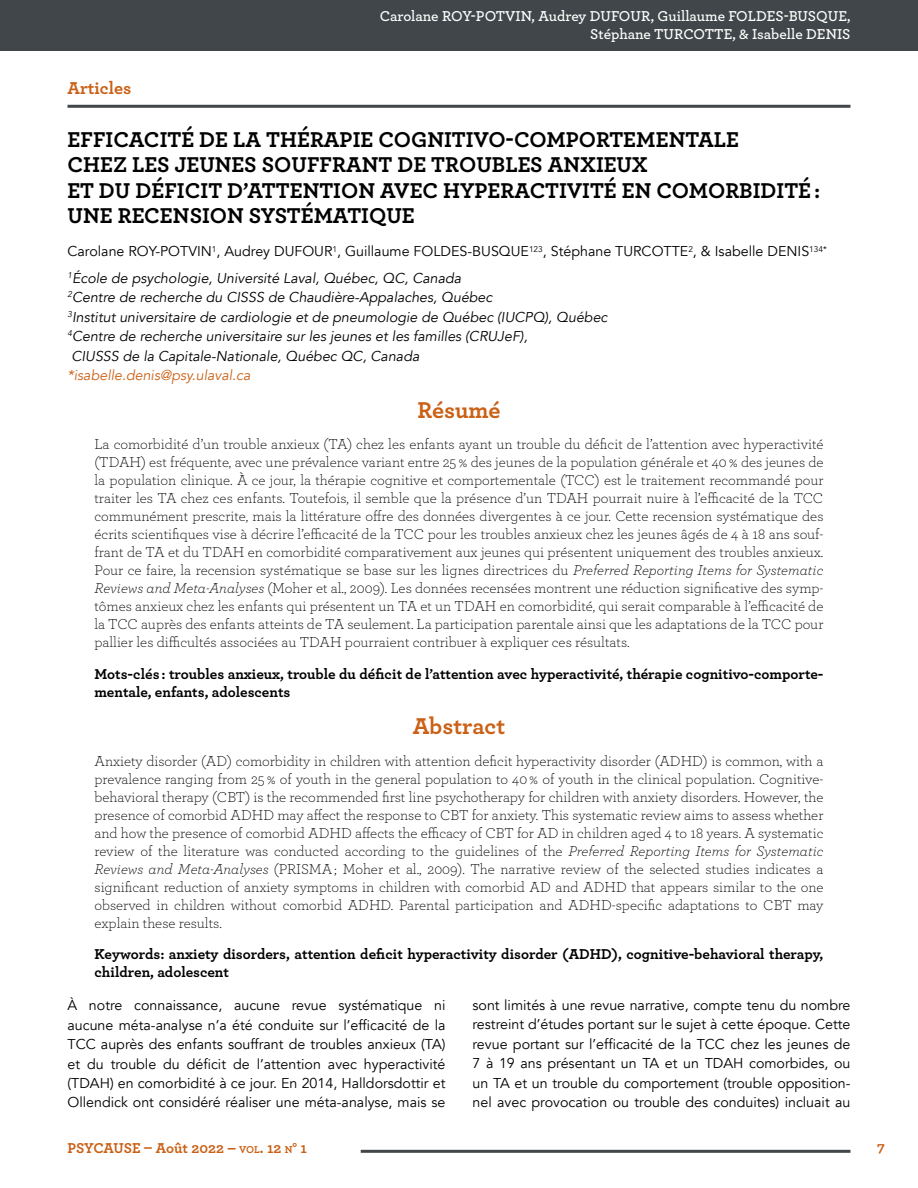
<style>
.page{position:relative;width:918px;height:1188px;background:#fff}
.page>*{position:absolute;margin:0;border:0;box-sizing:border-box;transform-origin:0 0}
.t1{font:700 24px "Archer";letter-spacing:-.005em;color:#ca6116}
.t2{font:700 22.5px/25.5px "Archer";color:#000}
.t3{font:700 18px "Archer";color:#ca6116}
.t4{font:300 15px/18px "Archer";color:#000;text-align:justify}
.t5{font:700 15px/18px "Archer";color:#000}
.t6{font:600 15px/18px "Archer";color:#fff;text-align:right}
.t7{font:700 15px "Archer";letter-spacing:-.01em;color:#ca6116}
.t8{font:14.25px/19.5px "Avenir";color:#000;text-align:justify}
.t9{font:italic 14.25px/19.5px "Avenir";color:#000}
.t10{font:italic 14.25px "Avenir";color:#ca6116}
.s1{font-style:italic}
.s2{font-size:10.5px}
.s3{font-style:inherit}
</style>
<div class="page">
<hr style="left:361px;top:1150px;width:489px;height:3px;background:#404649">
<div style="left:0;top:0;width:918px;height:50px;background:#404649"></div>
<hr style="left:68px;top:105px;width:782px;height:3px;background:#404649">
<p class="t6" style="left:380px;top:6px;width:472px">Carolane ROY-POTVIN, Audrey DUFOUR, Guillaume FOLDES-BUSQUE,<br>Stéphane TURCOTTE, &amp; Isabelle DENIS</p>
<p class="t3" style="left:68px;top:74px;width:66px">Articles</p>
<h2 class="t2" style="left:68px;top:125px;width:754px">EFFICACITÉ DE LA THÉRAPIE COGNITIVO-COMPORTEMENTALE<br>CHEZ LES JEUNES SOUFFRANT DE TROUBLES ANXIEUX<br>ET DU DÉFICIT D’ATTENTION AVEC HYPERACTIVITÉ EN COMORBIDITÉ :<br>UNE RECENSION SYSTÉMATIQUE</h2>
<p class="t8" style="left:68px;top:239px;width:761px;line-height:26.2px">Carolane ROY-POTVIN<sup>1</sup>, Audrey DUFOUR<sup>1</sup>, Guillaume FOLDES-BUSQUE<sup>123</sup>, Stéphane TURCOTTE<sup>2</sup>, &amp; Isabelle DENIS<sup>134*<br></sup><sup>1</sup><span class="s1">École de psychologie, Université Laval, Québec, QC, Canada</span></p>
<p class="t9" style="left:68px;top:288px;width:541px"><sup>2</sup>Centre de recherche du CISSS de Chaudière-Appalaches, Québec<br><sup>3</sup>Institut universitaire de cardiologie et de pneumologie de Québec (IUCPQ), Québec <sup>4</sup>Centre de recherche universitaire sur les jeunes et les familles (CRUJeF),<br>CIUSSS de la Capitale-Nationale, Québec QC, Canada</p>
<p class="t10" style="left:68px;top:367px;width:184px">*isabelle.denis@psy.ulaval.ca</p>
<h1 class="t1" style="left:417px;top:391px;width:85px">Résumé</h1>
<p class="t4" style="left:94px;top:434px;width:731px">La comorbidité d’un trouble anxieux (TA) chez les enfants ayant un trouble du déficit de l’attention avec hyperactivité (TDAH) est fréquente, avec une prévalence variant entre 25 % des jeunes de la population générale et 40 % des jeunes de la population clinique. À ce jour, la thérapie cognitive et comportementale (TCC) est le traitement recommandé pour traiter les TA chez ces enfants. Toutefois, il semble que la présence d’un TDAH pourrait nuire à l’efficacité de la TCC communément prescrite, mais la littérature offre des données divergentes à ce jour. Cette recension systématique des écrits scientifiques vise à décrire l’efficacité de la TCC pour les troubles anxieux chez les jeunes âgés de 4 à 18 ans souf&shy;frant de TA et du TDAH en comorbidité comparativement aux jeunes qui présentent uniquement des troubles anxieux.<br>Pour ce faire, la recension systématique se base sur les lignes directrices du <span class="s1">Preferred Reporting Items for Systematic Reviews and Meta-Analyses</span> (Moher et al., 2009). Les données recensées montrent une réduction significative des symp&shy;tômes anxieux chez les enfants qui présentent un TA et un TDAH en comorbidité, qui serait comparable à l’efficacité de la TCC auprès des enfants atteints de TA seulement. La participation parentale ainsi que les adaptations de la TCC pour pallier les difficultés associées au TDAH pourraient contribuer à expliquer ces résultats.</p>
<p class="t5" style="left:94px;top:663px;width:731px">Mots-clés : troubles anxieux, trouble du déficit de l’attention avec hyperactivité, thérapie cognitivo-comporte&shy;mentale, enfants, adolescents</p>
<h1 class="t1" style="left:413px;top:707px;width:94px">Abstract</h1>
<p class="t4" style="left:94px;top:751px;width:731px">Anxiety disorder (AD) comorbidity in children with attention deficit hyperactivity disorder (ADHD) is common, with a prevalence ranging from 25 % of youth in the general population to 40 % of youth in the clinical population. Cognitive&shy;behavioral therapy (CBT) is the recommended first line psychotherapy for children with anxiety disorders. However, the presence of comorbid ADHD may affect the response to CBT for anxiety. This systematic review aims to assess whether and how the presence of comorbid ADHD affects the efficacy of CBT for AD in children aged 4 to 18 years. A systematic review of the literature was conducted according to the guidelines of the <span class="s1">Preferred Reporting Items for Systematic Reviews and Meta-Analyses</span> (PRISMA ; Moher et al., 2009). The narrative review of the selected studies indicates a significant reduction of anxiety symptoms in children with comorbid AD and ADHD that appears similar to the one observed in children without comorbid ADHD. Parental participation and ADHD-specific adaptations to CBT may explain these results.</p>
<p class="t5" style="left:94px;top:944px;width:730px">Keywords: anxiety disorders, attention deficit hyperactivity disorder (ADHD), cognitive-behavioral therapy, children, adolescent</p>
<p class="t8" style="left:68px;top:996px;width:380px">À notre connaissance, aucune revue systématique ni aucune méta-analyse n’a été conduite sur l’efficacité de la TCC auprès des enfants souffrant de troubles anxieux (TA) et du trouble du déficit de l’attention avec hyperactivité (TDAH) en comorbidité à ce jour. En 2014, Halldorsdottir et Ollendick ont considéré réaliser une méta-analyse, mais se</p>
<p class="t8" style="left:472px;top:996px;width:380px">sont limités à une revue narrative, compte tenu du nombre restreint d’études portant sur le sujet à cette époque. Cette revue portant sur l’efficacité de la TCC chez les jeunes de 7 à 19 ans présentant un TA et un TDAH comorbides, ou un TA et un trouble du comportement (trouble opposition&shy;nel avec provocation ou trouble des conduites) incluait au</p>
<p class="t7" style="left:68px;top:1137px;width:241px">PSYCAUSE – Août 2022 – <span class="s2">VOL</span><span class="s3">. 12</span> <span class="s2">N</span><span class="s3">° 1</span></p>
<p class="t7" style="left:877px;top:1136px;width:9px">7</p>
</div>
